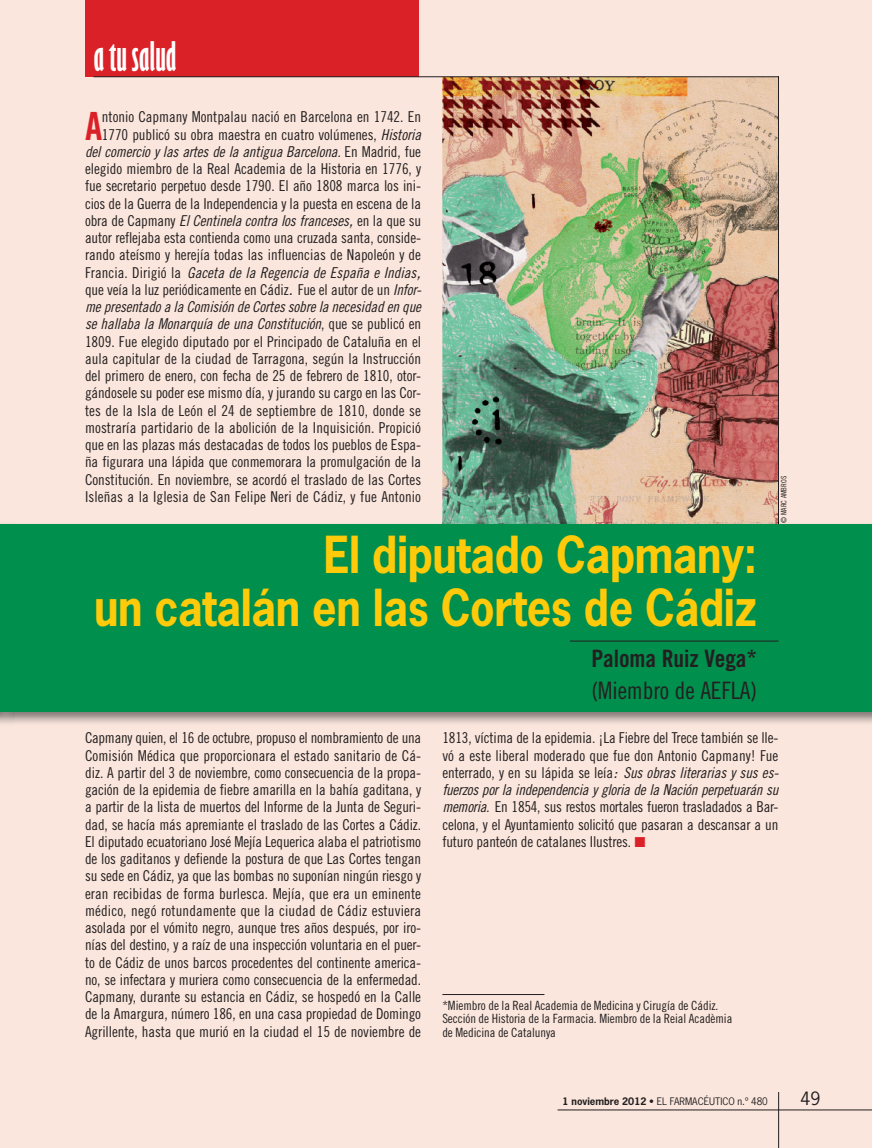
<style>
.page{position:relative;width:872px;height:1148px;background:#fae6dc}
.page>*{position:absolute;margin:0;border:0;box-sizing:border-box;transform-origin:0 0}
.t1{font:700 48px/52.5px "News Gothic Std";letter-spacing:-.01em;color:#feca0a;text-align:right;scale:.9 1}
.t2{font:38.85px "Trade Gothic LT Std Bd Cn 20";color:#da2128}
.t3{font:37.5px "Gill Sans Std Bold Extra Cond";color:#fff}
.t4{font:24px "Trade Gothic LT Std Cn 18";letter-spacing:-.005em;color:#231f20}
.t5{font:24px "Trade Gothic LT Std Bd Cn 20";letter-spacing:-.005em;color:#231f20}
.t6{font:17.25px "News Gothic Std";color:#231f20}
.t7{font:15px/17.2px "Trade Gothic LT Std Cn 18";letter-spacing:-.005em;color:#231f20;text-align:justify}
.t8{font:15px/17.2px "Trade Gothic LT Std Cn 18 Obl";letter-spacing:-.01em;color:#231f20}
.t9{font:12.75px/13.5px "Trade Gothic LT Std Cn 18";letter-spacing:-.005em;color:#231f20}
.t10{font:9.75px "News Gothic Std";color:#231f20}
.t11{font:7.5px "Trade Gothic LT Std Cn 18";letter-spacing:-.005em;color:#231f20}
.s1{font-family:"Trade Gothic LT Std Cn 18 Obl"}
.s2{font-family:"Trade Gothic LT Std Cn 18"}
.s3{font-family:"Trade Gothic LT Std";font-style:italic}
.s4{color:#211715}
.s5{font-family:"Mathematical Pi Six";font-size:14.25px;color:#da2128}
.s6{font-weight:700}
</style>
<div class="page">
<img style="left:442px;top:78px;width:336px;height:444px">
<hr style="left:557px;top:1110px;width:315px;height:1px;background:#231f20">
<hr style="left:778px;top:1092px;width:1px;height:56px;background:#231f20">
<div style="left:85px;top:0;width:334px;height:77px;background:#da2128"></div>
<hr style="left:94px;top:77px;width:684px;height:1px;background:#231f20">
<hr style="left:778px;top:76px;width:1px;height:606px;background:#231f20">
<img style="left:15px;top:522px;width:857px;height:201px">
<svg style="left:778px;top:522px;width:8px;height:2px"></svg>
<img style="left:0;top:711px;width:15px;height:13px">
<div style="left:0;top:524px;width:872px;height:187px;background:#008f4d"></div>
<hr style="left:570px;top:641px;width:208px;height:1px;background:#231f20">
<hr style="left:442px;top:994px;width:102px;height:1px;background:#231f20">
<h3 class="t3" style="left:94px;top:44px;width:84px">a tu salud</h3>
<h2 class="t2" style="left:85px;top:112px;width:19px">A</h2>
<p class="t7" style="left:102px;top:110px;width:321px">ntonio Capmany Montpalau nació en Barcelona en 1742. En<br>1770 publicó su obra maestra en cuatro volúmenes, <span class="s1">Historia</span></p>
<p class="t8" style="left:85px;top:145px;width:337px">del comercio y las artes de la antigua Barcelona. <span class="s2">En Madrid, fue</span></p>
<p class="t7" style="left:85px;top:162px;width:338px">elegido miembro de la Real Academia de la Historia en 1776, y fue secretario perpetuo desde 1790. El año 1808 marca los ini&shy;cios de la Guerra de la Independencia y la puesta en escena de la</p>
<p class="t8" style="left:85px;top:214px;width:337px"><span class="s2">obra de Capmany</span> El Centinela contra los franceses<span class="s3">,</span> <span class="s2">en la que su</span></p>
<p class="t7" style="left:85px;top:231px;width:337px">autor reflejaba esta contienda como una cruzada santa, conside&shy;rando ateísmo y herejía todas las influencias de Napoleón y de</p>
<p class="t8" style="left:85px;top:265px;width:337px"><span class="s2">Francia. Dirigió la</span> Gaceta de la Regencia de España e Indias<span class="s3">,</span></p>
<p class="t7" style="left:85px;top:283px;width:338px">que veía la luz periódicamente en Cádiz<span class="s3">.</span> Fue el autor de un <span class="s1">Infor-</span></p>
<p class="t8" style="left:85px;top:300px;width:337px">me presentado a la Comisión de Cortes sobre la necesidad en que se hallaba la Monarquía de una Constitución<span class="s2">, que se publicó en</span></p>
<p class="t7" style="left:85px;top:334px;width:338px">1809. Fue elegido diputado por el Principado de Cataluña en el aula capitular de la ciudad de Tarragona, según la Instrucción del primero de enero, con fecha de 25 de febrero de 1810, otor&shy;gándosele su poder ese mismo día, y jurando su cargo en las Cor&shy;tes de la Isla de León el 24 de septiembre de 1810, donde se mostraría partidario de la abolición de la Inquisición. Propició que en las plazas más destacadas de todos los pueblos de Espa&shy;ña figurara una lápida que conmemorara la promulgación de la Constitución. En noviembre, se acordó el traslado de las Cortes Isleñas a la Iglesia de San Felipe Neri de Cádiz, y fue Antonio</p>
<p class="t11" style="left:781px;top:523px;width:48px;rotate:-90deg"><span class="s4">©</span> MARC AMBROS</p>
<h1 class="t1" style="left:94px;top:533px;width:738px">El diputado Capmany:<br>un catalán en las Cortes de Cádiz</h1>
<h3 class="t5" style="left:591px;top:650px;width:167px">Paloma Ruiz Vega*</h3>
<h3 class="t4" style="left:591px;top:682px;width:167px">(Miembro de AEFLA)</h3>
<p class="t7" style="left:442px;top:731px;width:338px">1813, víctima de la epidemia. ¡La Fiebre del Trece también se lle&shy;vó a este liberal moderado que fue don Antonio Capmany! Fue enterrado, y en su lápida se leía<span class="s3">:</span> <span class="s1">Sus obras literarias y sus es-</span></p>
<p class="t8" style="left:442px;top:783px;width:337px">fuerzos por la independencia y gloria de la Nación perpetuarán su</p>
<p class="t7" style="left:442px;top:800px;width:337px"><span class="s1">memoria.</span> En 1854, sus restos mortales fueron trasladados a Bar&shy;celona, y el Ayuntamiento solicitó que pasaran a descansar a un futuro panteón de catalanes Ilustres. <span class="s5">-</span></p>
<p class="t7" style="left:85px;top:731px;width:337px">Cap many quien, el 16 de octubre, propuso el nombramiento de una Comisión Médica que proporcionara el estado sanitario de Cá&shy;diz. A partir del 3 de noviembre, como consecuencia de la propa&shy;gación de la epidemia de fiebre amarilla en la bahía gaditana, y a partir de la lista de muertos del Informe de la Junta de Seguri&shy;dad, se hacía más apremiante el traslado de las Cortes a Cádiz.<br>El diputado ecuatoriano José Mejía Lequerica alaba el patriotismo de los gaditanos y defiende la postura de que Las Cortes tengan su sede en Cádiz, ya que las bombas no suponían ningún riesgo y eran recibidas de forma burlesca. Mejía, que era un eminente médico, negó rotundamente que la ciudad de Cádiz estuviera asolada por el vómito negro, aunque tres años después, por iro&shy;nías del destino, y a raíz de una inspección voluntaria en el puer&shy;to de Cádiz de unos barcos procedentes del continente america&shy;no, se infectara y muriera como consecuencia de la enfermedad.<br>Capmany, durante su estancia en Cádiz, se hospedó en la Calle de la Amargura, número 186, en una casa propiedad de Domingo Agrillente, hasta que murió en la ciudad el 15 de noviembre de</p>
<p class="t9" style="left:442px;top:1000px;width:291px">*Miembro de la Real Academia de Medicina y Cirugía de Cádiz.<br>Sección de Historia de la Farmacia. Miembro de la Reial Acadèmia de Medicina de Catalunya</p>
<p class="t10" style="left:562px;top:1097px;width:207px"><span class="s6">1 noviembre 2012</span> • EL FARMACÉUTICO n.º 480</p>
<p class="t6" style="left:800px;top:1091px;width:21px">49</p>
</div>
